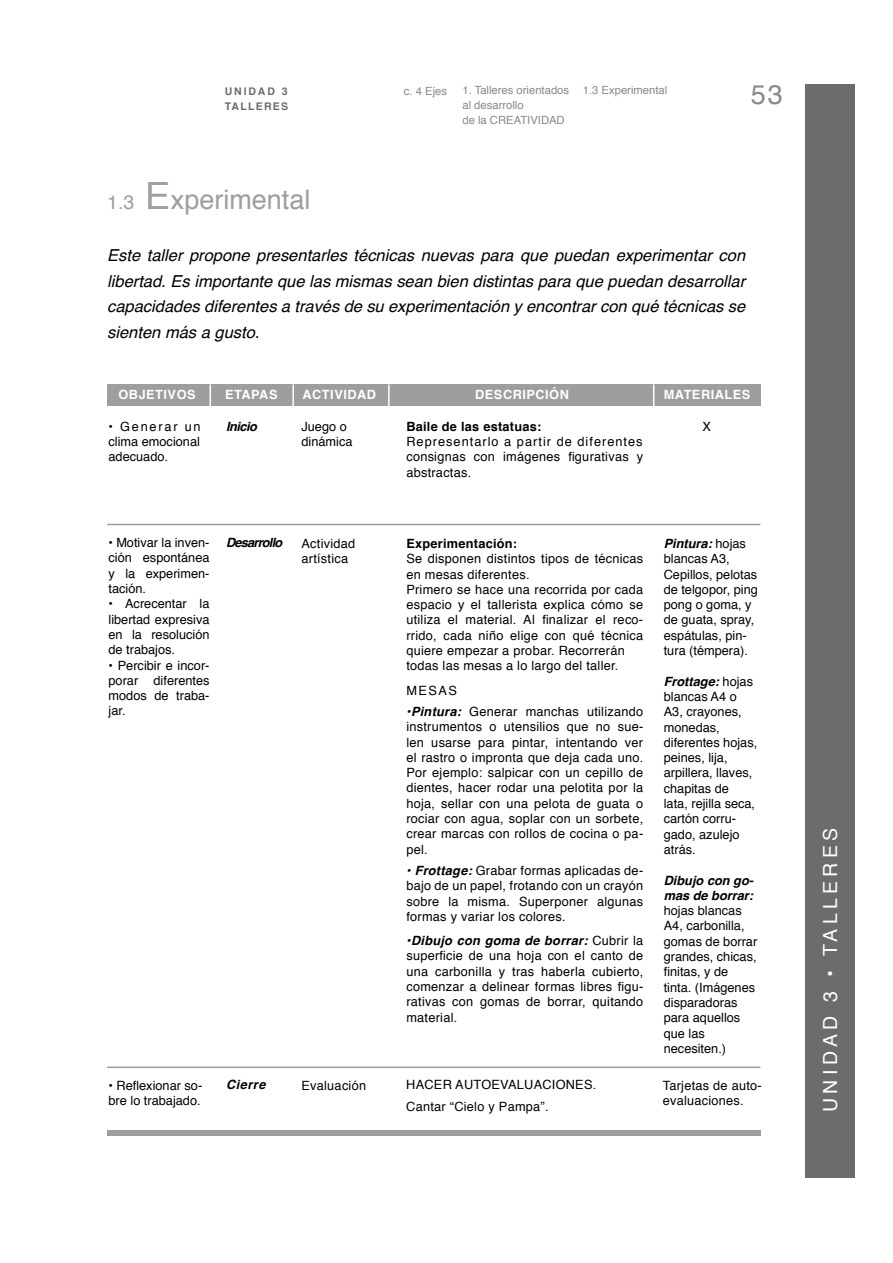
<style>
.page{position:relative;width:893px;height:1263px;background:#fff}
.page>*{position:absolute;margin:0;border:0;box-sizing:border-box;transform-origin:0 0}
.t1{font:27px "Helvetica";color:#9c9e9f}
.t2{font:27px "Helvetica";color:#87888a}
.t3{font:19.5px "Helvetica";letter-spacing:.22em;color:#fff}
.t4{font:italic 16.5px/25.5px "Helvetica";color:#000;text-align:justify}
.t5{font:12.75px/15.3px "Helvetica";letter-spacing:.02em;color:#000;text-align:justify}
.t6{font:12.75px/15.3px "Helvetica";color:#000}
.t7{font:700 12.75px "Helvetica";letter-spacing:.04em;color:#fff}
.t8{font:italic 700 12.75px/15.3px "Helvetica";color:#000}
.t9{font:700 12.75px "Helvetica";letter-spacing:.02em;color:#000}
.t10{font:italic 700 12.75px "Helvetica";letter-spacing:-.06em;color:#000}
.t11{font:11.25px/15px "Helvetica";color:#87888a}
.t12{font:700 10.5px/15px "Helvetica";letter-spacing:.12em;color:#6b6c6e}
.s1{font-size:19.5px}
.s2{font-size:37.5px}
.s3{font-weight:700;font-style:italic}
</style>
<div class="page">
<div style="left:805px;top:84px;width:50px;height:1093px;background:#6b6c6e"></div>
<div style="left:107px;top:384px;width:653px;height:22px;background:#9c9e9f"></div>
<hr style="left:292px;top:384px;width:2px;height:23px;background:#fff">
<svg style="left:210px;top:384px;width:1px;height:22px"></svg>
<hr style="left:388px;top:384px;width:2px;height:23px;background:#fff">
<svg style="left:653px;top:384px;width:1px;height:22px"></svg>
<hr style="left:107px;top:524px;width:653px;height:1px;background:#9c9e9f">
<hr style="left:107px;top:1066px;width:653px;height:2px;background:#9c9e9f">
<div style="left:107px;top:1130px;width:653px;height:5px;background:#9c9e9f"></div>
<p class="t12" style="left:225px;top:84px;width:65px">UNIDAD 3<br>TALLERES</p>
<p class="t11" style="left:404px;top:84px;width:45px">c. 4 Ejes</p>
<p class="t11" style="left:462px;top:83px;width:108px">1. Talleres orientados al desarrollo<br>de la CREATIVIDAD</p>
<p class="t11" style="left:583px;top:83px;width:86px">1.3 Experimental</p>
<h1 class="t2" style="left:751px;top:74px;width:34px">53</h1>
<h1 class="t1" style="left:107px;top:179px;width:205px"><span class="s1">1.3</span> <span class="s2">E</span>xperimental</h1>
<p class="t4" style="left:107px;top:243px;width:639px">Este taller propone presentarles técnicas nuevas para que puedan experimentar con libertad. Es importante que las mismas sean bien distintas para que puedan desarrollar capacidades diferentes a través de su experimentación y encontrar con qué técnicas se sienten más a gusto.</p>
<p class="t7" style="left:119px;top:385px;width:79px">OBJETIVOS</p>
<p class="t7" style="left:225px;top:385px;width:54px">ETAPAS</p>
<p class="t7" style="left:303px;top:385px;width:75px">ACTIVIDAD</p>
<p class="t7" style="left:475px;top:385px;width:95px">DESCRIPCIÓN</p>
<p class="t7" style="left:664px;top:385px;width:88px">MATERIALES</p>
<p class="t5" style="left:109px;top:419px;width:94px">• Generar un clima emocional adecuado.</p>
<p class="t5" style="left:702px;top:419px;width:10px">X</p>
<p class="t9" style="left:406px;top:416px;width:137px">Baile de las estatuas:</p>
<p class="t5" style="left:406px;top:434px;width:238px">Representarlo a partir de diferentes consignas con imágenes figurativas y abstractas.</p>
<p class="t8" style="left:226px;top:419px;width:32px">Inicio</p>
<p class="t6" style="left:301px;top:419px;width:53px">Juego o dinámica</p>
<p class="t5" style="left:109px;top:535px;width:102px">• Motivar la inven&shy;ción espontánea y la experimen&shy;tación.</p>
<p class="t5" style="left:109px;top:597px;width:102px">• Acrecentar la libertad expresiva en la resolución de trabajos.</p>
<p class="t5" style="left:109px;top:658px;width:102px">• Percibir e incor&shy;porar diferentes modos de traba&shy;jar.</p>
<p class="t10" style="left:226px;top:532px;width:58px">Desarrollo</p>
<p class="t6" style="left:109px;top:1078px;width:95px">• Reflexionar so&shy;bre lo trabajado.</p>
<p class="t8" style="left:226px;top:1077px;width:41px">Cierre</p>
<p class="t5" style="left:301px;top:536px;width:55px">Actividad artística</p>
<p class="t9" style="left:406px;top:533px;width:112px">Experimentación:</p>
<p class="t5" style="left:406px;top:551px;width:238px;text-align:left">Se disponen distintos tipos de técnicas en mesas diferentes.<br>Primero se hace una recorrida por cada espacio y el tallerista explica cómo se utiliza el material. Al finalizar el reco&shy;rrido, cada niño elige con qué técnica quiere empezar a probar. Recorrerán todas las mesas a lo largo del taller.</p>
<p class="t5" style="left:406px;top:683px;width:52px">MESAS</p>
<p class="t5" style="left:406px;top:704px;width:238px"><span class="s3">•Pintura:</span> Generar manchas utilizando instrumentos o utensilios que no sue&shy;len usarse para pintar, intentando ver el rastro o impronta que deja cada uno.<br>Por ejemplo: salpicar con un cepillo de dientes, hacer rodar una pelotita por la hoja, sellar con una pelota de guata o rociar con agua, soplar con un sorbete, crear marcas con rollos de cocina o pa&shy;pel.</p>
<p class="t5" style="left:406px;top:863px;width:238px"><span class="s3">• Frottage:</span> Grabar formas aplicadas de&shy;bajo de un papel, frotando con un crayón sobre la misma. Superponer algunas formas y variar los colores.</p>
<p class="t5" style="left:406px;top:933px;width:238px"><span class="s3">•Dibujo con goma de borrar:</span> Cubrir la superficie de una hoja con el canto de una carbonilla y tras haberla cubierto, comenzar a delinear formas libres figu&shy;rativas con gomas de borrar, quitando material.</p>
<p class="t6" style="left:664px;top:536px;width:96px"><span class="s3">Pintura:</span> hojas blancas A3,<br>Cepillos, pelotas de telgopor, ping pong o goma, y de guata, spray, espátulas, pin&shy;tura (témpera).</p>
<p class="t6" style="left:664px;top:674px;width:95px"><span class="s3">Frottage:</span> hojas blancas A4 o<br>A3, crayones, monedas, diferentes hojas, peines, lija, arpillera, llaves, chapitas de<br>lata, rejilla seca, cartón corru&shy;gado, azulejo atrás.</p>
<p class="t8" style="left:664px;top:872px;width:91px">Dibujo con go&shy;mas de borrar:</p>
<p class="t6" style="left:664px;top:903px;width:95px">hojas blancas<br>A4, carbonilla, gomas de borrar grandes, chicas, finitas, y de tinta. (Imágenes disparadoras para aquellos que las necesiten.)</p>
<p class="t5" style="left:406px;top:1075px;width:192px;line-height:21.3px">HACER AUTOEVALUACIONES.<br>Cantar “Cielo y Pampa”.</p>
<p class="t5" style="left:301px;top:1078px;width:66px">Evaluación</p>
<p class="t5" style="left:663px;top:1078px;width:101px">Tarjetas de auto&shy;evaluaciones.</p>
<h2 class="t3" style="left:815px;top:1112px;width:285px;rotate:-90deg">UNIDAD 3 • TALLERES</h2>
</div>
